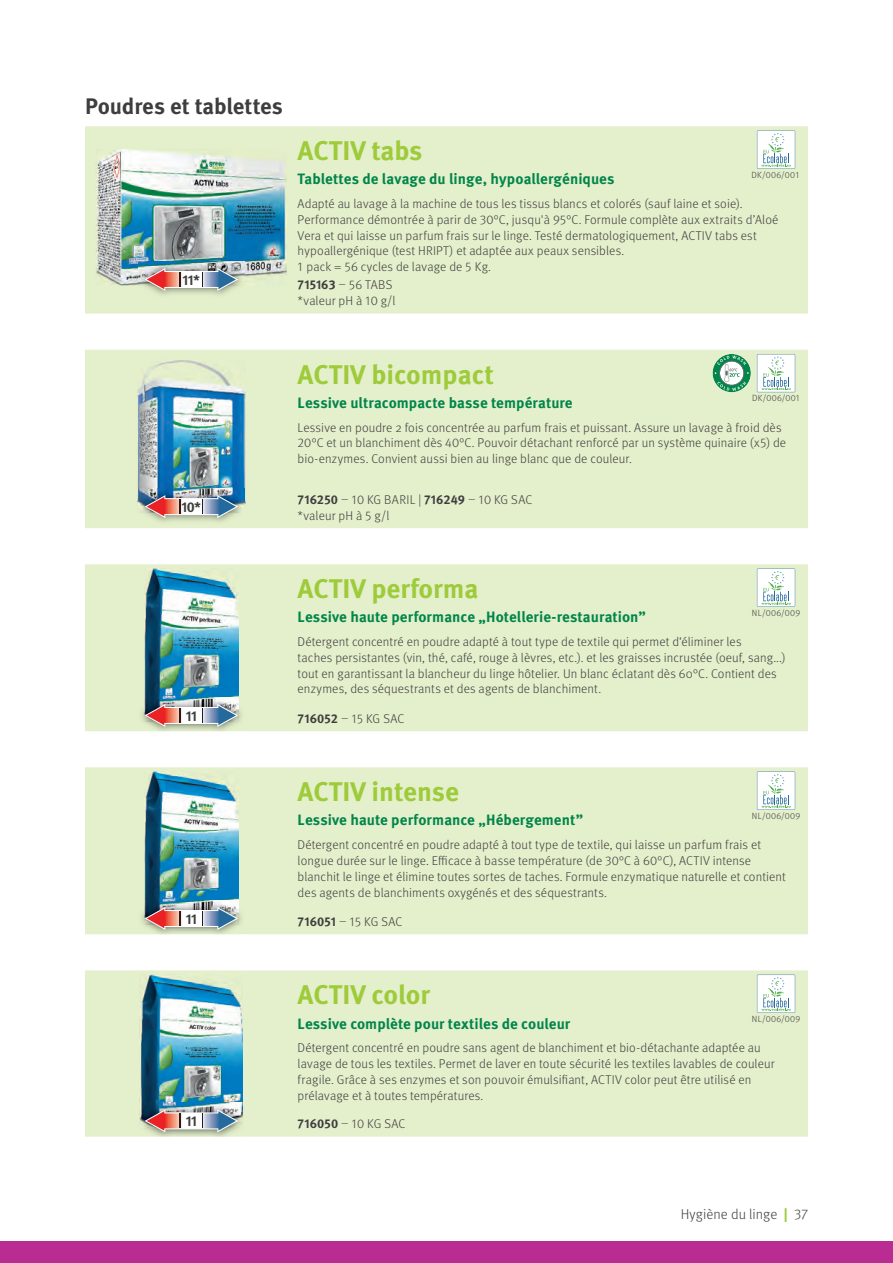
<style>
.page{position:relative;width:893px;height:1263px;background:#fff}
.page>*{position:absolute;margin:0;border:0;box-sizing:border-box;transform-origin:0 0}
.t1{font:700 27px "Meta Pro";color:#9ecb3a}
.t2{font:700 22.5px "Meta Pro";letter-spacing:-.005em;color:#3e3e3f}
.t3{font:700 15px "Meta Pro";color:#00854a}
.t4{font:300 14.25px "Meta Pro";color:#3e3e3f}
.t5{font:700 14.25px "Meta Pro";letter-spacing:-.04em;color:#3e3e3f}
.t6{font:300 12.75px/15.8px "Meta Pro";letter-spacing:.01em;color:#3e3e3f}
.t7{font:300 9px "Meta Pro";letter-spacing:.035em;color:#3e3e3f}
.s1{font-weight:700}
.s2{font-weight:700;color:#9ecb3a}
</style>
<div class="page">
<div style="left:0;top:1242px;width:893px;height:21px;background:#b92d92"></div>
<div style="left:85px;top:126px;width:723px;height:188px;background:#e4efcb"></div>
<img style="left:96px;top:149px;width:191px;height:137px">
<img style="left:138px;top:261px;width:107px;height:37px">
<svg style="left:145px;top:268px;width:93px;height:23px"></svg>
<svg style="left:757px;top:131px;width:38px;height:38px"></svg>
<div style="left:85px;top:350px;width:723px;height:178px;background:#e4efcb"></div>
<img style="left:137px;top:360px;width:109px;height:165px">
<img style="left:138px;top:488px;width:107px;height:25px">
<svg style="left:145px;top:495px;width:93px;height:23px"></svg>
<div style="left:713px;top:354px;width:38px;height:38px;background:#00854a;border-radius:50%"></div>
<svg style="left:715px;top:355px;width:34px;height:36px"></svg>
<svg style="left:757px;top:354px;width:38px;height:38px"></svg>
<div style="left:85px;top:564px;width:723px;height:167px;background:#e4efcb"></div>
<img style="left:144px;top:569px;width:94px;height:128px">
<img style="left:138px;top:697px;width:107px;height:35px">
<svg style="left:145px;top:704px;width:93px;height:23px"></svg>
<svg style="left:757px;top:569px;width:38px;height:38px"></svg>
<div style="left:85px;top:970px;width:723px;height:167px;background:#e4efcb"></div>
<img style="left:140px;top:975px;width:103px;height:128px">
<img style="left:138px;top:1103px;width:107px;height:34px">
<svg style="left:145px;top:1109px;width:93px;height:23px"></svg>
<svg style="left:757px;top:975px;width:38px;height:38px"></svg>
<div style="left:85px;top:767px;width:723px;height:167px;background:#e4efcb"></div>
<img style="left:144px;top:772px;width:94px;height:128px">
<img style="left:138px;top:900px;width:107px;height:35px">
<svg style="left:145px;top:907px;width:93px;height:23px"></svg>
<svg style="left:757px;top:772px;width:38px;height:38px"></svg>
<h2 class="t2" style="left:85px;top:98px;width:199px">Poudres et tablettes</h2>
<p class="t5" style="left:182px;top:275px;width:19px">11*</p>
<h1 class="t1" style="left:298px;top:141px;width:126px">ACTIV tabs</h1>
<p class="t3" style="left:298px;top:174px;width:318px">Tablettes de lavage du linge, hypoallergéniques</p>
<p class="t6" style="left:298px;top:197px;width:482px">Adapté au lavage à la machine de tous les tissus blancs et colorés (sauf laine et soie).<br>Performance démontrée à parir de 30°C, jusqu'à 95°C. Formule complète aux extraits d’Aloé Vera et qui laisse un parfum frais sur le linge. Testé dermatologiquement, ACTIV tabs est hypoallergénique (test HRIPT) et adaptée aux peaux sensibles.<br>1 pack = 56 cycles de lavage de 5 Kg.</p>
<p class="t6" style="left:298px;top:278px;width:99px"><span class="s1">715163</span> – 56 TABS *valeur pH à 10 g/l</p>
<p class="t7" style="left:751px;top:171px;width:50px">DK/006/001</p>
<p class="t5" style="left:181px;top:502px;width:21px">10*</p>
<p class="t5" style="left:186px;top:711px;width:13px">11</p>
<h1 class="t1" style="left:298px;top:364px;width:198px">ACTIV bicompact</h1>
<p class="t3" style="left:298px;top:397px;width:276px">Lessive ultracompacte basse température</p>
<p class="t6" style="left:298px;top:421px;width:490px">Lessive en poudre 2 fois concentrée au parfum frais et puissant. Assure un lavage à froid dès<br>20°C et un blanchiment dès 40°C. Pouvoir détachant renforcé par un système quinaire (x5) de bio-enzymes. Convient aussi bien au linge blanc que de couleur.</p>
<p class="t6" style="left:298px;top:493px;width:236px"><span class="s1">716250</span> – 10 KG BARIL | <span class="s1">716249</span> – 10 KG SAC *valeur pH à 5 g/l</p>
<p class="t7" style="left:752px;top:395px;width:50px">DK/006/001</p>
<h1 class="t1" style="left:298px;top:579px;width:182px">ACTIV performa</h1>
<p class="t3" style="left:298px;top:612px;width:350px">Lessive haute performance „Hotellerie-restauration”</p>
<p class="t6" style="left:298px;top:635px;width:490px">Détergent concentré en poudre adapté à tout type de textile qui permet d‘éliminer les<br>taches persistantes (vin, thé, café, rouge à lèvres, etc.). et les graisses incrustée (oeuf, sang...) tout en garantissant la blancheur du linge hôtelier. Un blanc éclatant dès 60°C. Contient des enzymes, des séquestrants et des agents de blanchiment.</p>
<p class="t6" style="left:298px;top:712px;width:108px"><span class="s1">716052</span> – 15 KG SAC</p>
<p class="t7" style="left:752px;top:609px;width:50px">NL/006/009</p>
<p class="t5" style="left:186px;top:914px;width:13px">11</p>
<p class="t5" style="left:186px;top:1116px;width:13px">11</p>
<h1 class="t1" style="left:298px;top:782px;width:163px">ACTIV intense</h1>
<p class="t3" style="left:298px;top:815px;width:287px">Lessive haute performance „Hébergement”</p>
<p class="t6" style="left:298px;top:838px;width:490px">Détergent concentré en poudre adapté à tout type de textile, qui laisse un parfum frais et longue durée sur le linge. Efficace à basse température (de 30°C à 60°C), ACTIV intense blanchit le linge et élimine toutes sortes de taches. Formule enzymatique naturelle et contient des agents de blanchiments oxygénés et des séquestrants.</p>
<p class="t6" style="left:298px;top:915px;width:106px"><span class="s1">716051</span> – 15 KG SAC</p>
<p class="t7" style="left:752px;top:812px;width:50px">NL/006/009</p>
<h1 class="t1" style="left:298px;top:985px;width:134px">ACTIV color</h1>
<p class="t3" style="left:298px;top:1018px;width:274px">Lessive complète pour textiles de couleur</p>
<p class="t6" style="left:298px;top:1041px;width:478px">Détergent concentré en poudre sans agent de blanchiment et bio-détachante adaptée au lavage de tous les textiles. Permet de laver en toute sécurité les textiles lavables de couleur fragile. Grâce à ses enzymes et son pouvoir émulsifiant, ACTIV color peut être utilisé en prélavage et à toutes températures.</p>
<p class="t6" style="left:298px;top:1117px;width:109px"><span class="s1">716050</span> – 10 KG SAC</p>
<p class="t7" style="left:752px;top:1015px;width:50px">NL/006/009</p>
<p class="t4" style="left:681px;top:1209px;width:129px">Hygiène du linge <span class="s2">|</span> 37</p>
</div>
